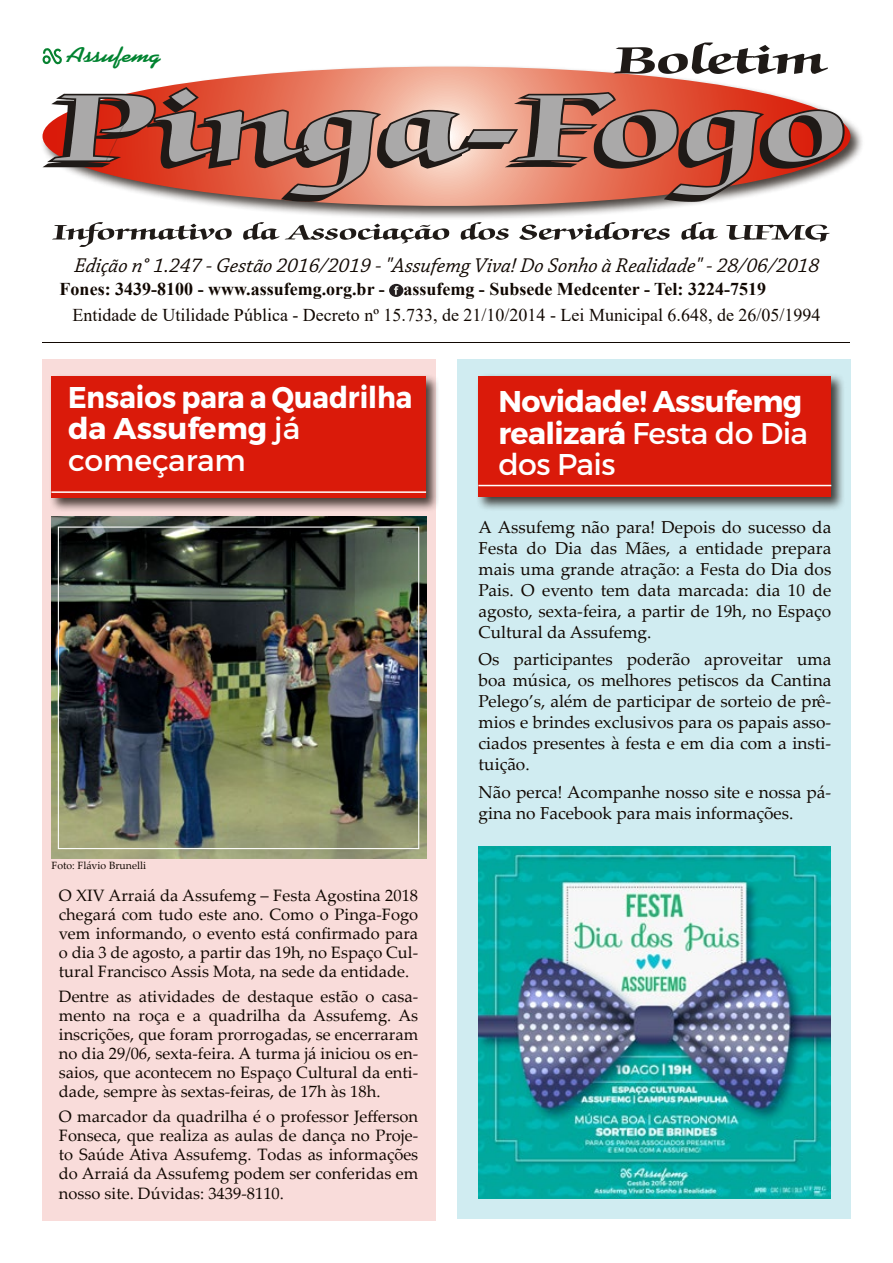
<style>
.page{position:relative;width:893px;height:1263px;background:#fff}
.page>*{position:absolute;margin:0;border:0;box-sizing:border-box;transform-origin:0 0}
.t1{font:700 30px/31.5px "Montserrat";letter-spacing:-.02em;color:#fff}
.t2{font:700 30px/31.5px "Montserrat";color:#fff;scale:.92 1}
.t3{font:700 21.75px "Koala";color:#008330;scale:1.22 1}
.t4{font:italic 21px "Chaparral Pro";color:#110802}
.t5{font:18px "Times New Roman";color:#110802}
.t6{font:700 18px "Times New Roman";color:#110802}
.t7{font:17.25px/21px "Palatino Linotype";color:#110802;text-align:justify}
.t8{font:16.5px/19px "Palatino Linotype";color:#110802;text-align:justify}
.t9{font:10.5px "Palatino Linotype";color:#110802}
.s1{font-weight:400}
</style>
<div class="page">
<div style="left:43px;top:359px;width:393px;height:861px;background:#f9dcda"></div>
<div style="left:50px;top:374px;width:390px;height:139px;background:#110802;opacity:.75"></div>
<div style="left:52px;top:376px;width:374px;height:122px;background:#da1a0a"></div>
<div style="left:457px;top:359px;width:393px;height:860px;background:#d0ecf1"></div>
<hr style="left:51px;top:491px;width:375px;height:2px;background:#fff">
<div style="left:40px;top:65px;width:825px;height:155px;background:#110802;opacity:.75"></div>
<svg style="left:43px;top:67px;width:807px;height:139px"></svg>
<div style="left:29px;top:332px;width:833px;height:14px;background:#8097be;opacity:.5"></div>
<div style="left:389px;top:284px;width:14px;height:13px;background:#241f21;border-radius:50%"></div>
<svg style="left:394px;top:286px;width:5px;height:9px"></svg>
<svg style="left:613px;top:43px;width:215px;height:31px"></svg>
<svg style="left:43px;top:87px;width:802px;height:115px;background:#b87d70"></svg>
<svg style="left:52px;top:222px;width:180px;height:25px"></svg>
<svg style="left:243px;top:222px;width:206px;height:21px"></svg>
<svg style="left:461px;top:222px;width:48px;height:18px"></svg>
<svg style="left:519px;top:222px;width:151px;height:18px"></svg>
<svg style="left:681px;top:222px;width:37px;height:18px"></svg>
<svg style="left:726px;top:225px;width:104px;height:17px"></svg>
<svg style="left:43px;top:48px;width:19px;height:17px"></svg>
<div style="left:43px;top:55px;width:8px;height:9px;border:2px solid #078230;border-radius:50%"></div>
<img style="left:478px;top:846px;width:352px;height:352px">
<div style="left:476px;top:373px;width:370px;height:138px;background:#110802;opacity:.75"></div>
<div style="left:478px;top:376px;width:353px;height:120px;background:#da1a0a"></div>
<hr style="left:478px;top:485px;width:353px;height:1px;background:#fff">
<img style="left:51px;top:517px;width:375px;height:342px">
<div style="left:58px;top:526px;width:361px;height:323px;border:1px solid #fff"></div>
<h2 class="t3" style="left:67px;top:42px;width:79px">Assufemg</h2>
<p class="t4" style="left:74px;top:253px;width:749px">Edição n° 1.247 - Gestão 2016/2019 - "Assufemg Viva! Do Sonho à Realidade" - 28/06/2018</p>
<p class="t6" style="left:60px;top:276px;width:708px">Fones: 3439-8100 - www.assufemg.org.br - assufemg - Subsede Medcenter - Tel: 3224-7519</p>
<p class="t5" style="left:72px;top:303px;width:750px">Entidade de Utilidade Pública - Decreto nº 15.733, de 21/10/2014 - Lei Municipal 6.648, de 26/05/1994</p>
<h1 class="t2" style="left:68px;top:382px;width:376px">Ensaios para a Quadrilha da Assufemg <span class="s1">já começaram</span></h1>
<p class="t9" style="left:52px;top:858px;width:96px">Foto: Flávio Brunelli</p>
<p class="t8" style="left:59px;top:885px;width:361px">O XIV Arraiá da Assufemg – Festa Agostina 2018 chegará com tudo este ano. Como o Pinga-Fogo vem informando, o evento está confirmado para o dia 3 de agosto, a partir das 19h, no Espaço Cul&shy;tural Francisco Assis Mota, na sede da entidade.</p>
<p class="t8" style="left:59px;top:986px;width:361px">Dentre as atividades de destaque estão o casa&shy;mento na roça e a quadrilha da Assufemg. As inscrições, que foram prorrogadas, se encerraram no dia 29/06, sexta-feira. A turma já iniciou os en&shy;saios, que acontecem no Espaço Cultural da enti&shy;dade, sempre às sextas-feiras, de 17h às 18h.</p>
<p class="t8" style="left:59px;top:1106px;width:361px">O marcador da quadrilha é o professor Jefferson Fonseca, que realiza as aulas de dança no Proje&shy;to Saúde Ativa Assufemg. Todas as informações do Arraiá da Assufemg podem ser conferidas em nosso site. Dúvidas: 3439-8110.</p>
<h1 class="t1" style="left:498px;top:386px;width:311px">Novidade! Assufemg realizará <span class="s1">Festa do Dia dos Pais</span></h1>
<p class="t7" style="left:479px;top:516px;width:354px">A Assufemg não para! Depois do sucesso da Festa do Dia das Mães, a entidade prepara mais uma grande atração: a Festa do Dia dos Pais. O evento tem data marcada: dia 10 de agosto, sexta-feira, a partir de 19h, no Espaço Cultural da Assufemg.</p>
<p class="t7" style="left:479px;top:648px;width:354px">Os participantes poderão aproveitar uma boa música, os melhores petiscos da Cantina Pelego’s, além de participar de sorteio de prê&shy;mios e brindes exclusivos para os papais asso&shy;ciados presentes à festa e em dia com a insti&shy;tuição.</p>
<p class="t7" style="left:479px;top:781px;width:354px">Não perca! Acompanhe nosso site e nossa pá&shy;gina no Facebook para mais informações.</p>
</div>
